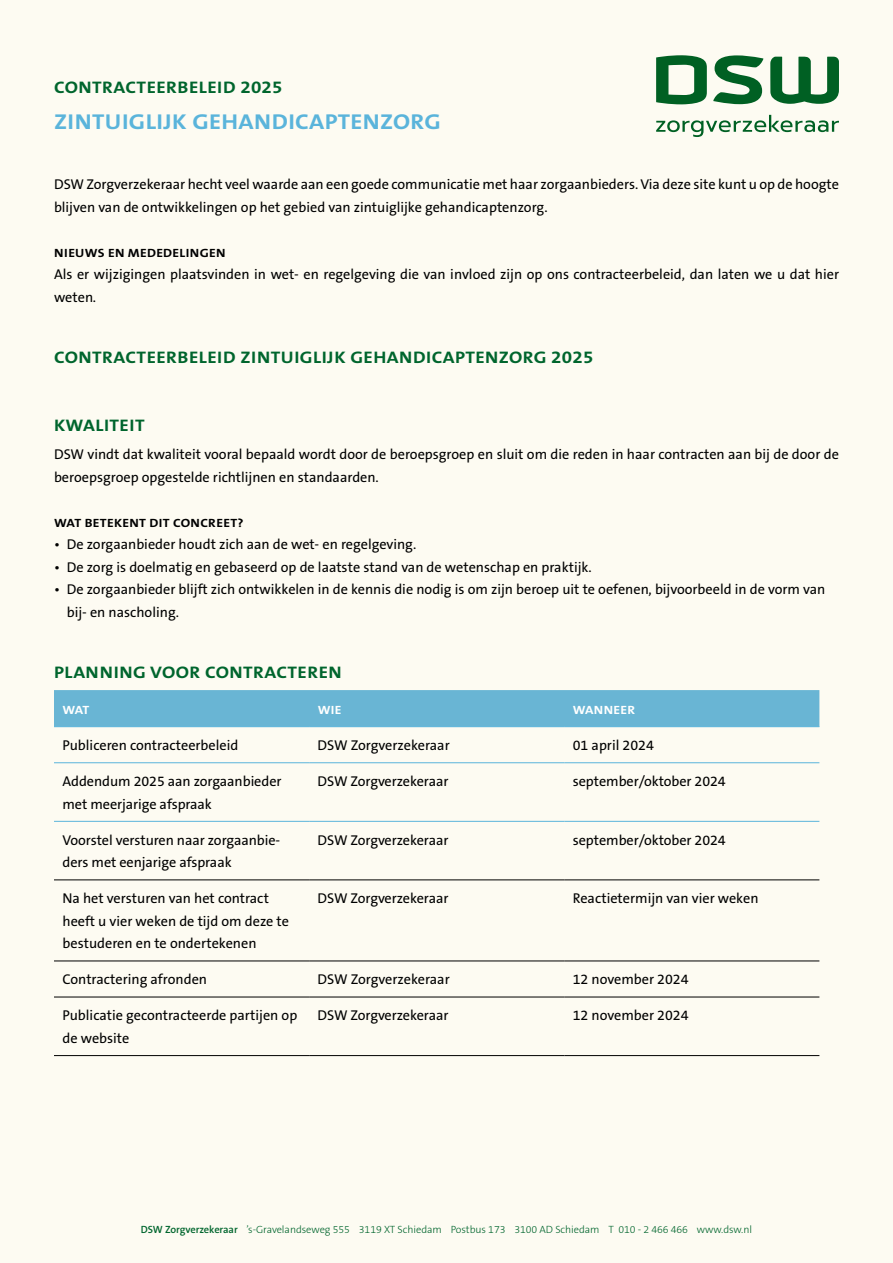
<style>
.page{position:relative;width:893px;height:1263px;background:#fdfbf2}
.page>*{position:absolute;margin:0;border:0;box-sizing:border-box;transform-origin:0 0}
._01_-_KOP_DSW{font:700 21.6px "The Sans B W7";letter-spacing:.015em;color:#5ab4db;scale:1.13 1}
._01_-_KOP_MIDDEL_DSW{font:700 16.8px "The Sans B W7";letter-spacing:.025em;color:#00652d;scale:1.13 1}
._01_-_PLAT{font:14.25px/22.5px "The Sans B W5 Plain";color:#000}
._02_-_TABEL_PLAT{font:14.25px/22.5px "The Sans B W5 Plain";letter-spacing:-.005em;color:#000}
._01_-_SUBKOP{font:700 12px "The Sans B W7";letter-spacing:.025em;color:#000;scale:1.12 1}
._02_-_TABEL_KOPJES{font:700 12px "The Sans B W7";letter-spacing:.015em;color:#fff;scale:1.12 1}
.t1{font:300 10.5px "The Sans B W3";letter-spacing:-.005em;color:#00652d}
.s1{font-family:"The Sans B W6";font-weight:600}
</style>
<div class="page">
<svg style="left:656px;top:55px;width:183px;height:49px"></svg>
<svg style="left:656px;top:115px;width:183px;height:22px"></svg>
<div style="left:54px;top:690px;width:765px;height:36px;background:#69b5d4"></div>
<hr style="left:54px;top:880px;width:255px;height:1px;background:#000">
<hr style="left:309px;top:880px;width:255px;height:1px;background:#000">
<hr style="left:564px;top:880px;width:255px;height:1px;background:#000">
<hr style="left:54px;top:961px;width:255px;height:1px;background:#000">
<hr style="left:309px;top:961px;width:255px;height:1px;background:#000">
<hr style="left:564px;top:961px;width:255px;height:1px;background:#000">
<hr style="left:54px;top:997px;width:255px;height:1px;background:#000">
<hr style="left:309px;top:997px;width:255px;height:1px;background:#000">
<hr style="left:564px;top:997px;width:255px;height:1px;background:#000">
<hr style="left:54px;top:1055px;width:255px;height:1px;background:#000">
<hr style="left:309px;top:1055px;width:255px;height:1px;background:#000">
<hr style="left:564px;top:1055px;width:255px;height:1px;background:#000">
<hr style="left:54px;top:726px;width:255px;height:1px;background:#5ab4db">
<hr style="left:309px;top:726px;width:255px;height:1px;background:#5ab4db">
<hr style="left:564px;top:726px;width:255px;height:1px;background:#5ab4db">
<hr style="left:54px;top:762px;width:255px;height:1px;background:#5ab4db">
<hr style="left:309px;top:762px;width:255px;height:1px;background:#5ab4db">
<hr style="left:564px;top:762px;width:255px;height:1px;background:#5ab4db">
<hr style="left:54px;top:821px;width:255px;height:1px;background:#5ab4db">
<hr style="left:309px;top:821px;width:255px;height:1px;background:#5ab4db">
<hr style="left:564px;top:821px;width:255px;height:1px;background:#5ab4db">
<p class="_01_-_KOP_MIDDEL_DSW" style="left:54px;top:77px;width:204px">CONTRACTEERBELEID 2025</p>
<p class="_01_-_KOP_DSW" style="left:54px;top:108px;width:344px">ZINTUIGLIJK GEHANDICAPTENZORG</p>
<p class="_01_-_PLAT" style="left:54px;top:173px;width:787px">DSW Zorgverzekeraar hecht veel waarde aan een goede communicatie met haar zorgaanbieders. Via deze site kunt u op de hoogte blijven van de ontwikkelingen op het gebied van zintuiglijke gehandicaptenzorg.</p>
<p class="_01_-_SUBKOP" style="left:54px;top:245px;width:155px">NIEUWS EN MEDEDELINGEN</p>
<p class="_01_-_PLAT" style="left:54px;top:263px;width:787px">Als er wijzigingen plaatsvinden in wet- en regelgeving die van invloed zijn op ons contracteerbeleid, dan laten we u dat hier weten.</p>
<p class="_01_-_KOP_MIDDEL_DSW" style="left:54px;top:347px;width:479px">CONTRACTEERBELEID ZINTUIGLIJK GEHANDICAPTENZORG 2025</p>
<p class="_01_-_KOP_MIDDEL_DSW" style="left:54px;top:414px;width:82px">KWALITEIT</p>
<p class="_01_-_PLAT" style="left:54px;top:443px;width:786px">DSW vindt dat kwaliteit vooral bepaald wordt door de beroepsgroep en sluit om die reden in haar contracten aan bij de door de beroepsgroep opgestelde richtlijnen en standaarden.</p>
<p class="_01_-_SUBKOP" style="left:54px;top:515px;width:171px">WAT BETEKENT DIT CONCREET?</p>
<p class="_01_-_PLAT" style="left:54px;top:533px;width:364px">• De zorgaanbieder houdt zich aan de wet- en regelgeving.</p>
<p class="_01_-_PLAT" style="left:54px;top:556px;width:539px">• De zorg is doelmatig en gebaseerd op de laatste stand van de wetenschap en praktijk.</p>
<p class="_01_-_PLAT" style="left:67px;top:578px;width:760px;text-indent:-13px">• De zorgaanbieder blijft zich ontwikkelen in de kennis die nodig is om zijn beroep uit te oefenen, bijvoorbeeld in de vorm van bij- en nascholing.</p>
<p class="_01_-_KOP_MIDDEL_DSW" style="left:54px;top:662px;width:256px">PLANNING VOOR CONTRACTEREN</p>
<p class="_02_-_TABEL_KOPJES" style="left:63px;top:702px;width:25px">WAT</p>
<p class="_02_-_TABEL_KOPJES" style="left:318px;top:702px;width:23px">WIE</p>
<p class="_02_-_TABEL_KOPJES" style="left:573px;top:702px;width:57px">WANNEER</p>
<p class="_02_-_TABEL_PLAT" style="left:63px;top:734px;width:177px">Publiceren contracteerbeleid</p>
<p class="_02_-_TABEL_PLAT" style="left:318px;top:734px;width:134px">DSW Zorgverzekeraar</p>
<p class="_02_-_TABEL_PLAT" style="left:573px;top:734px;width:83px">01 april 2024</p>
<p class="_02_-_TABEL_PLAT" style="left:63px;top:770px;width:221px">Addendum 2025 aan zorgaanbieder met meerjarige afspraak</p>
<p class="_02_-_TABEL_PLAT" style="left:318px;top:770px;width:132px">DSW Zorgverzekeraar</p>
<p class="_02_-_TABEL_PLAT" style="left:573px;top:770px;width:154px">september/oktober 2024</p>
<p class="_02_-_TABEL_PLAT" style="left:63px;top:829px;width:219px">Voorstel versturen naar zorgaanbie&shy;ders met eenjarige afspraak</p>
<p class="_02_-_TABEL_PLAT" style="left:318px;top:829px;width:132px">DSW Zorgverzekeraar</p>
<p class="_02_-_TABEL_PLAT" style="left:573px;top:829px;width:154px">september/oktober 2024</p>
<p class="_02_-_TABEL_PLAT" style="left:63px;top:887px;width:228px">Na het versturen van het contract heeft u vier weken de tijd om deze te bestuderen en te ondertekenen</p>
<p class="_02_-_TABEL_PLAT" style="left:318px;top:887px;width:132px">DSW Zorgverzekeraar</p>
<p class="_02_-_TABEL_PLAT" style="left:573px;top:887px;width:187px">Reactietermijn van vier weken</p>
<p class="_02_-_TABEL_PLAT" style="left:63px;top:968px;width:146px">Contractering afronden</p>
<p class="_02_-_TABEL_PLAT" style="left:318px;top:968px;width:134px">DSW Zorgverzekeraar</p>
<p class="_02_-_TABEL_PLAT" style="left:573px;top:968px;width:117px">12 november 2024</p>
<p class="_02_-_TABEL_PLAT" style="left:63px;top:1004px;width:236px">Publicatie gecontracteerde partijen op de website</p>
<p class="_02_-_TABEL_PLAT" style="left:318px;top:1004px;width:132px">DSW Zorgverzekeraar</p>
<p class="_02_-_TABEL_PLAT" style="left:573px;top:1004px;width:117px">12 november 2024</p>
<p class="t1" style="left:141px;top:1222px;width:613px"><span class="s1">DSW Zorgverzekeraar</span> ’s-Gravelandseweg 555 3119 XT Schiedam Postbus 173 3100 AD Schiedam T 010 - 2 466 466 www.dsw.nl</p>
</div>
